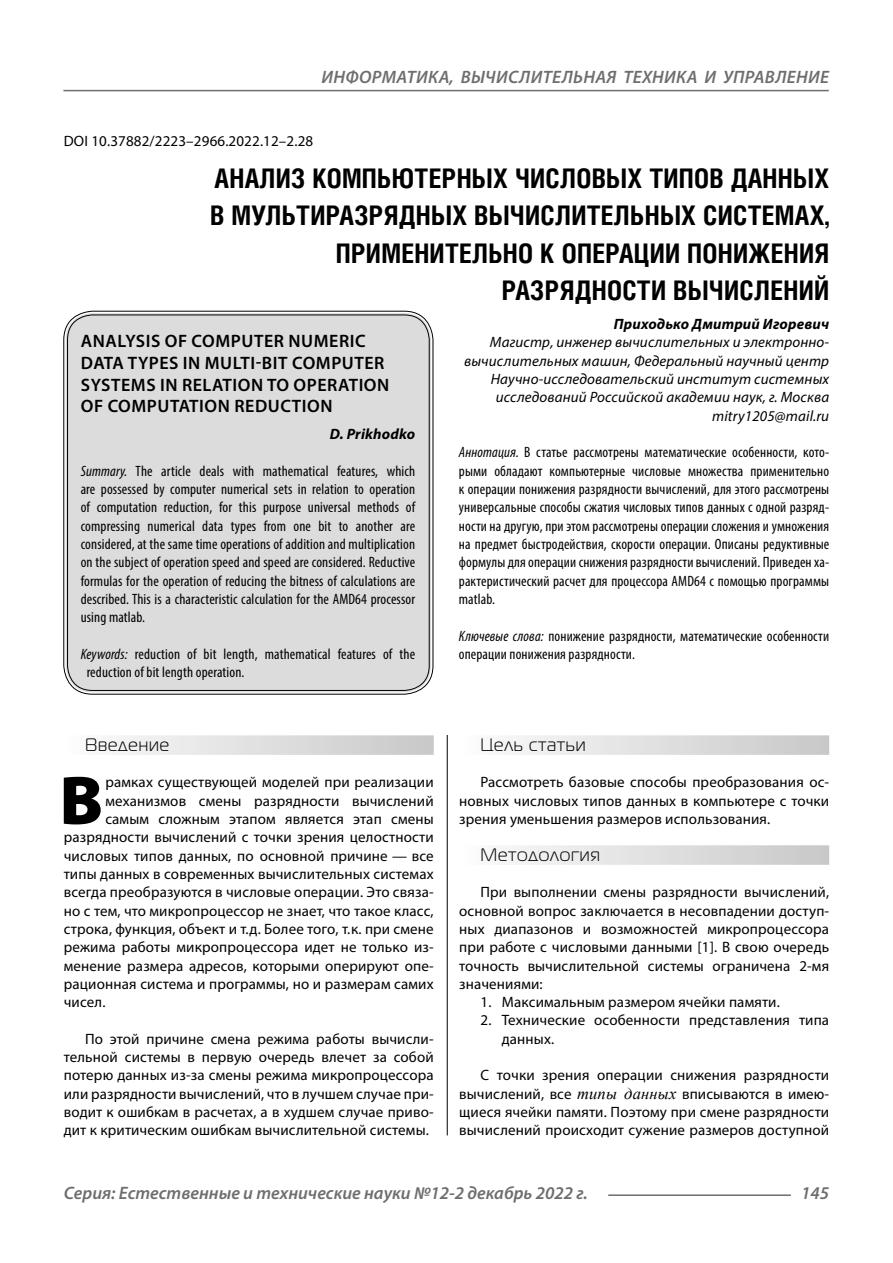
<style>
.page{position:relative;width:893px;height:1263px;background:#fff}
.page>*{position:absolute;margin:0;border:0;box-sizing:border-box;transform-origin:0 0}
.Bukvica{font:900 69.3px "Myriad Pro";color:#000}
.Header{font:700 27px/37.5px "Helios Cond C";letter-spacing:.01em;color:#000;text-align:right}
.Header-eng{font:600 18px/21.6px "Myriad Pro";letter-spacing:.03em;color:#000}
.t1{font:italic 600 18px "Myriad Pro";color:#6e6e6e}
.Subheader{font:18px "Magistral C";letter-spacing:.05em;color:#000}
.Normal{font:15px/18.3px "Myriad Pro";letter-spacing:.01em;color:#000;text-align:justify}
.Annotation-rus{font:condensed 15px/18.3px "Myriad Pro";letter-spacing:.01em;color:#000;text-align:justify}
.Annotation-eng{font:condensed 15px/18.3px "Myriad Pro";letter-spacing:.01em;color:#000;text-align:justify}
.Bukvica-2{font:15px "Myriad Pro";letter-spacing:.01em;color:#000}
.Author-doc{font:italic 15px/18.3px "Myriad Pro";letter-spacing:.01em;color:#000;text-align:right}
.DOI{font:15px "Myriad Pro";letter-spacing:.01em;color:#000}
.Author{font:italic 700 15px "Myriad Pro";letter-spacing:.01em;color:#000}
.Author-email{font:italic 15px "Myriad Pro";letter-spacing:.01em;color:#000}
.Author-eng{font:italic 700 15px "Myriad Pro";letter-spacing:.01em;color:#000}
.s1{font-style:italic}
.s2{font-family:"Times New Roman";font-style:italic;font-size:16.5px}
</style>
<div class="page">
<hr style="left:447px;top:714px;width:1px;height:421px;background:#000">
<div style="left:43px;top:714px;width:786px;height:21px;background:#fff"></div>
<div style="left:64px;top:735px;width:370px;height:20px;background:linear-gradient(to right,#fcfcfc,#c8c8c8)"></div>
<div style="left:459px;top:735px;width:370px;height:20px;background:linear-gradient(to right,#fcfcfc,#c8c8c8)"></div>
<div style="left:459px;top:845px;width:370px;height:20px;background:linear-gradient(to right,#fcfcfc,#c8c8c8)"></div>
<div style="left:66px;top:313px;width:365px;height:379px;background:#dcdcdc;border-radius:27px"></div>
<hr style="left:608px;top:1194px;width:183px;height:2px;background:#6e6e6e">
<hr style="left:63px;top:90px;width:766px;height:1px;background:#6e6e6e">
<p class="t1" style="left:321px;top:66px;width:25px">Информатика</p>
<p class="t1" style="left:450px;top:66px;width:59px">, вычислител</p>
<p class="t1" style="left:573px;top:66px;width:23px">ьная</p>
<p class="t1" style="left:623px;top:66px;width:12px">техника</p>
<p class="t1" style="left:705px;top:66px;width:41px">и управление</p>
<p class="DOI" style="left:64px;top:132px;width:251px">DOI 10.37882/2223–2966.2022.12–2.28</p>
<p class="Header" style="left:210px;top:159px;width:620px">АНАЛИЗ КОМПЬЮТЕРНЫХ ЧИСЛОВЫХ ТИПОВ ДАННЫХ В МУЛЬТИРАЗРЯДНЫХ ВЫЧИСЛИТЕЛЬНЫХ СИСТЕМАХ, ПРИМЕНИТЕЛЬНО К ОПЕРАЦИИ ПОНИЖЕНИЯ РАЗРЯДНОСТИ ВЫЧИСЛЕНИЙ</p>
<p class="Author" style="left:614px;top:314px;width:217px">Приходько Дмитрий Игоревич</p>
<p class="Author-doc" style="left:464px;top:333px;width:367px">Магистр, инженер вычислительных и электронно&shy;вычислительных машин, Федеральный научный центр Научно-исследовательский институт системных исследований Российской академии наук, г. Москва</p>
<p class="Author-email" style="left:712px;top:406px;width:119px">mitry1205@mail.ru</p>
<p class="Annotation-rus" style="left:459px;top:443px;width:372px"><span class="s1">Аннотация.</span> В статье рассмотрены математические особенности, кото&shy;рыми обладают компьютерные числовые множества применительно к операции понижения разрядности вычислений, для этого рассмотрены универсальные способы сжатия числовых типов данных с одной разряд&shy;ности на другую, при этом рассмотрены операции сложения и умножения на предмет быстродействия, скорости операции. Описаны редуктивные формулы для операции снижения разрядности вычислений. Приведен ха&shy;рактеристический расчет для процессора AMD64 с помощью программы matlab.</p>
<p class="Annotation-rus" style="left:459px;top:626px;width:372px"><span class="s1">Ключевые слова:</span> понижение разрядности, математические особенности операции понижения разрядности.</p>
<p class="Header-eng" style="left:81px;top:330px;width:310px">ANALYSIS OF COMPUTER NUMERIC<br>DATA TYPES IN MULTI-BIT COMPUTER<br>SYSTEMS IN RELATION TO OPERATION<br>OF COMPUTATION REDUCTION</p>
<p class="Author-eng" style="left:330px;top:424px;width:87px">D. Prikhodko</p>
<p class="Annotation-eng" style="left:81px;top:461px;width:336px"><span class="s1">Summary.</span> The article deals with mathematical features, which are possessed by computer numerical sets in relation to operation of computation reduction, for this purpose universal methods of compressing numerical data types from one bit to another are considered, at the same time operations of addition and multiplication on the subject of operation speed and speed are considered. Reductive formulas for the operation of reducing the bitness of calculations are described. This is a characteristic calculation for the AMD64 processor using matlab.</p>
<p class="Annotation-eng" style="left:87px;top:645px;width:330px;text-indent:-6px"><span class="s1">Keywords:</span> reduction of bit length, mathematical features of the reduction of bit length operation.</p>
<p class="Subheader" style="left:85px;top:735px;width:86px">Введение</p>
<p class="Bukvica" style="left:59px;top:754px;width:45px">В</p>
<p class="Bukvica-2" style="left:105px;top:773px;width:330px">рамках существующей моделей при реализации</p>
<p class="Bukvica-2" style="left:105px;top:791px;width:330px">механизмов смены разрядности вычислений</p>
<p class="Bukvica-2" style="left:105px;top:810px;width:330px">самым сложным этапом является этап смены</p>
<p class="Bukvica-2" style="left:64px;top:828px;width:371px">разрядности вычислений с точки зрения целостности</p>
<p class="Bukvica-2" style="left:64px;top:846px;width:371px">числовых типов данных, по основной причине — все</p>
<p class="Bukvica-2" style="left:64px;top:864px;width:371px">типы данных в современных вычислительных системах</p>
<p class="Bukvica-2" style="left:64px;top:883px;width:371px">всегда преобразуются в числовые операции. Это связа-</p>
<p class="Bukvica-2" style="left:64px;top:901px;width:371px">но с тем, что микропроцессор не знает, что такое класс,</p>
<p class="Bukvica-2" style="left:64px;top:919px;width:371px">строка, функция, объект и т.д. Более того, т.к. при смене</p>
<p class="Bukvica-2" style="left:64px;top:938px;width:371px">режима работы микропроцессора идет не только из-</p>
<p class="Bukvica-2" style="left:64px;top:956px;width:371px">менение размера адресов, которыми оперируют опе-</p>
<p class="Bukvica-2" style="left:64px;top:974px;width:371px">рационная система и программы, но и размерам самих</p>
<p class="Bukvica-2" style="left:64px;top:993px;width:43px">чисел.</p>
<p class="Normal" style="left:64px;top:1029px;width:371px;text-indent:21px">По этой причине смена режима работы вычисли&shy;тельной системы в первую очередь влечет за собой потерю данных из-за смены режима микропроцессора или разрядности вычислений, что в лучшем случае при&shy;водит к ошибкам в расчетах, а в худшем случае приво&shy;дит к критическим ошибкам вычислительной системы.</p>
<p class="Subheader" style="left:480px;top:735px;width:107px">Цель статьи</p>
<p class="Normal" style="left:459px;top:773px;width:371px;text-indent:21px">Рассмотреть базовые способы преобразования ос&shy;новных числовых типов данных в компьютере с точки зрения уменьшения размеров использования.</p>
<p class="Subheader" style="left:480px;top:845px;width:121px">Методология</p>
<p class="Normal" style="left:459px;top:883px;width:371px;text-indent:21px">При выполнении смены разрядности вычислений, основной вопрос заключается в несовпадении доступ&shy;ных диапазонов и возможностей микропроцессора при работе с числовыми данными [1]. В свою очередь точность вычислительной системы ограничена 2-мя значениями:</p>
<p class="Normal" style="left:480px;top:993px;width:301px">1. Максимальным размером ячейки памяти.</p>
<p class="Normal" style="left:502px;top:1011px;width:329px;text-indent:-21px">2. Технические особенности представления типа данных.</p>
<p class="Normal" style="left:459px;top:1066px;width:371px;text-indent:21px">С точки зрения операции снижения разрядности вычислений, все <span class="s2">типы данных</span> вписываются в имею&shy;щиеся ячейки памяти. Поэтому при смене разрядности вычислений происходит сужение размеров доступной</p>
<p class="t1" style="left:64px;top:1182px;width:525px">Серия: Естественные и технические науки №12-2 декабрь 2022 г.</p>
<p class="t1" style="left:801px;top:1182px;width:30px">145</p>
</div>
